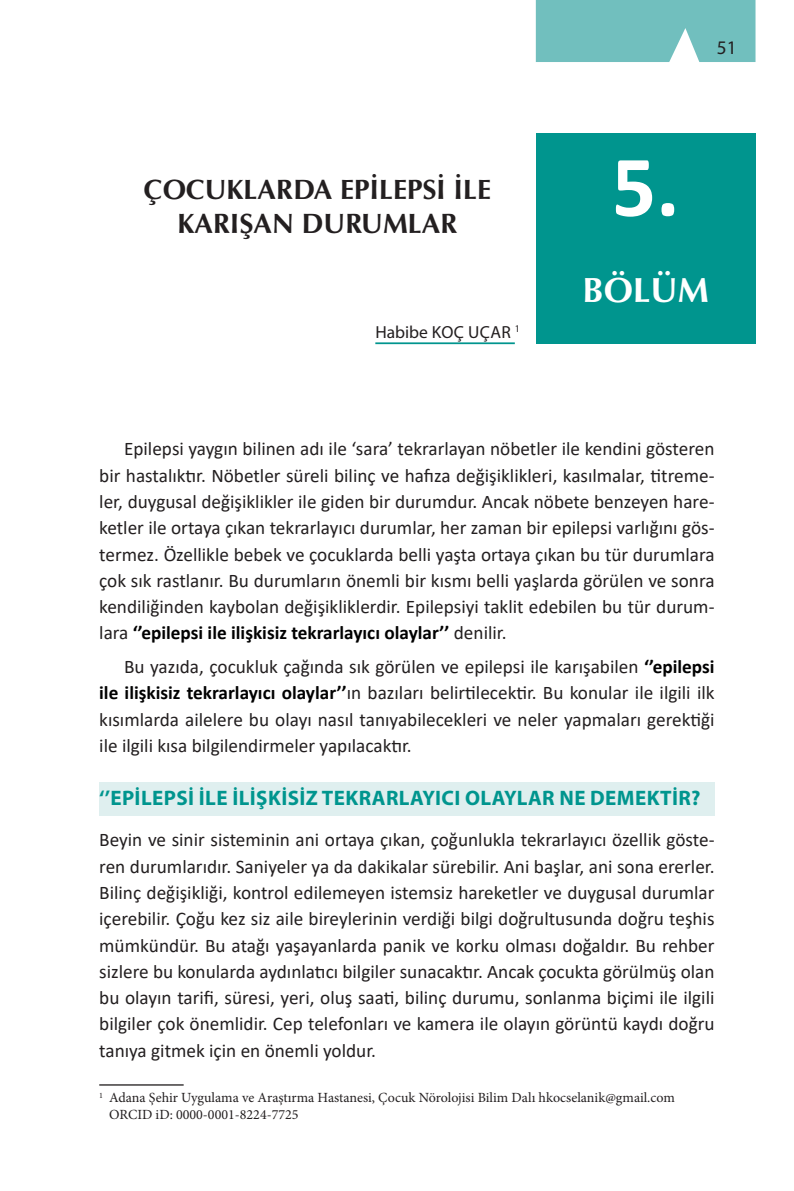
<style>
.page{position:relative;width:794px;height:1191px;background:#fff}
.page>*{position:absolute;margin:0;border:0;box-sizing:border-box;transform-origin:0 0}
.t1{font:700 87.5px "Calibri";color:#fff}
.t2{font:35px "Optima Bold Tr";color:#fff}
.t3{font:28px/33.6px "Optima Bold Tr";color:#231f20;text-align:center}
.t4{font:700 21px "Myriad Pro";letter-spacing:.02em;color:#00958e}
.t5{font:19.25px/26.2px "Calibri";color:#231f20;text-align:justify}
.t6{font:19.25px "Myriad Pro";color:#231f20}
.t7{font:17.5px "Myriad Pro";color:#231f20}
.t8{font:14px/16.8px "Minion Pro";color:#231f20}
.s1{font-weight:700;color:#000001}
</style>
<div class="page">
<div style="left:536px;top:0;width:219px;height:62px;background:#71bfbe"></div>
<div style="left:536px;top:133px;width:219px;height:211px;background:#00958e"></div>
<hr style="left:99px;top:1084px;width:85px;height:1px;background:#231f20">
<hr style="left:375px;top:342px;width:140px;height:2px;background:#00958e">
<div style="left:99px;top:782px;width:615px;height:33px;background:#dfefef"></div>
<h3 class="t3" style="left:144px;top:173px;width:348px">ÇOCUKLARDA EPİLEPSİ İLE<br>KARIŞAN DURUMLAR</h3>
<p class="t7" style="left:375px;top:322px;width:146px">Habibe KOÇ UÇAR <sup>1</sup></p>
<p class="t6" style="left:717px;top:37px;width:21px">51</p>
<h1 class="t1" style="left:612px;top:125px;width:69px">5.</h1>
<h2 class="t2" style="left:582px;top:269px;width:128px">BÖLÜM</h2>
<p class="t5" style="left:99px;top:435px;width:617px;text-indent:25px">Epilepsi yaygın bilinen adı ile ‘sara’ tekrarlayan nöbetler ile kendini gösteren bir hastalıktır. Nöbetler süreli bilinç ve hafıza değişiklikleri, kasılmalar, titreme&shy;ler, duygusal değişiklikler ile giden bir durumdur. Ancak nöbete benzeyen hare&shy;ketler ile ortaya çıkan tekrarlayıcı durumlar, her zaman bir epilepsi varlığını gös&shy;termez. Özellikle bebek ve çocuklarda belli yaşta ortaya çıkan bu tür durumlara çok sık rastlanır. Bu durumların önemli bir kısmı belli yaşlarda görülen ve sonra kendiliğinden kaybolan değişikliklerdir. Epilepsiyi taklit edebilen bu tür durum&shy;lara <span class="s1">‘’epilepsi ile ilişkisiz tekrarlayıcı olaylar’’</span> denilir.</p>
<p class="t5" style="left:99px;top:653px;width:617px;text-indent:25px">Bu yazıda, çocukluk çağında sık görülen ve epilepsi ile karışabilen <span class="s1">‘’epilepsi ile ilişkisiz tekrarlayıcı olaylar’’</span>ın bazıları belirtilecektir. Bu konular ile ilgili ilk kısımlarda ailelere bu olayı nasıl tanıyabilecekleri ve neler yapmaları gerektiği ile ilgili kısa bilgilendirmeler yapılacaktır.</p>
<p class="t4" style="left:99px;top:786px;width:603px">‘’EPILEPSI İLE İLIŞKISIZ TEKRARLAYICI OLAYLAR NE DEMEKTIR?</p>
<p class="t5" style="left:99px;top:826px;width:617px">Beyin ve sinir sisteminin ani ortaya çıkan, çoğunlukla tekrarlayıcı özellik göste&shy;ren durumlarıdır. Saniyeler ya da dakikalar sürebilir. Ani başlar, ani sona ererler.<br>Bilinç değişikliği, kontrol edilemeyen istemsiz hareketler ve duygusal durumlar içerebilir. Çoğu kez siz aile bireylerinin verdiği bilgi doğrultusunda doğru teşhis mümkündür. Bu atağı yaşayanlarda panik ve korku olması doğaldır. Bu rehber sizlere bu konularda aydınlatıcı bilgiler sunacaktır. Ancak çocukta görülmüş olan bu olayın tarifi, süresi, yeri, oluş saati, bilinç durumu, sonlanma biçimi ile ilgili bilgiler çok önemlidir. Cep telefonları ve kamera ile olayın görüntü kaydı doğru tanıya gitmek için en önemli yoldur.</p>
<p class="t8" style="left:109px;top:1089px;width:567px;text-indent:-10px"><sup>1</sup> Adana Şehir Uygulama ve Araştırma Hastanesi, Çocuk Nörolojisi Bilim Dalı hkocselanik@gmail.com<br>ORCID iD: 0000-0001-8224-7725</p>
</div>
